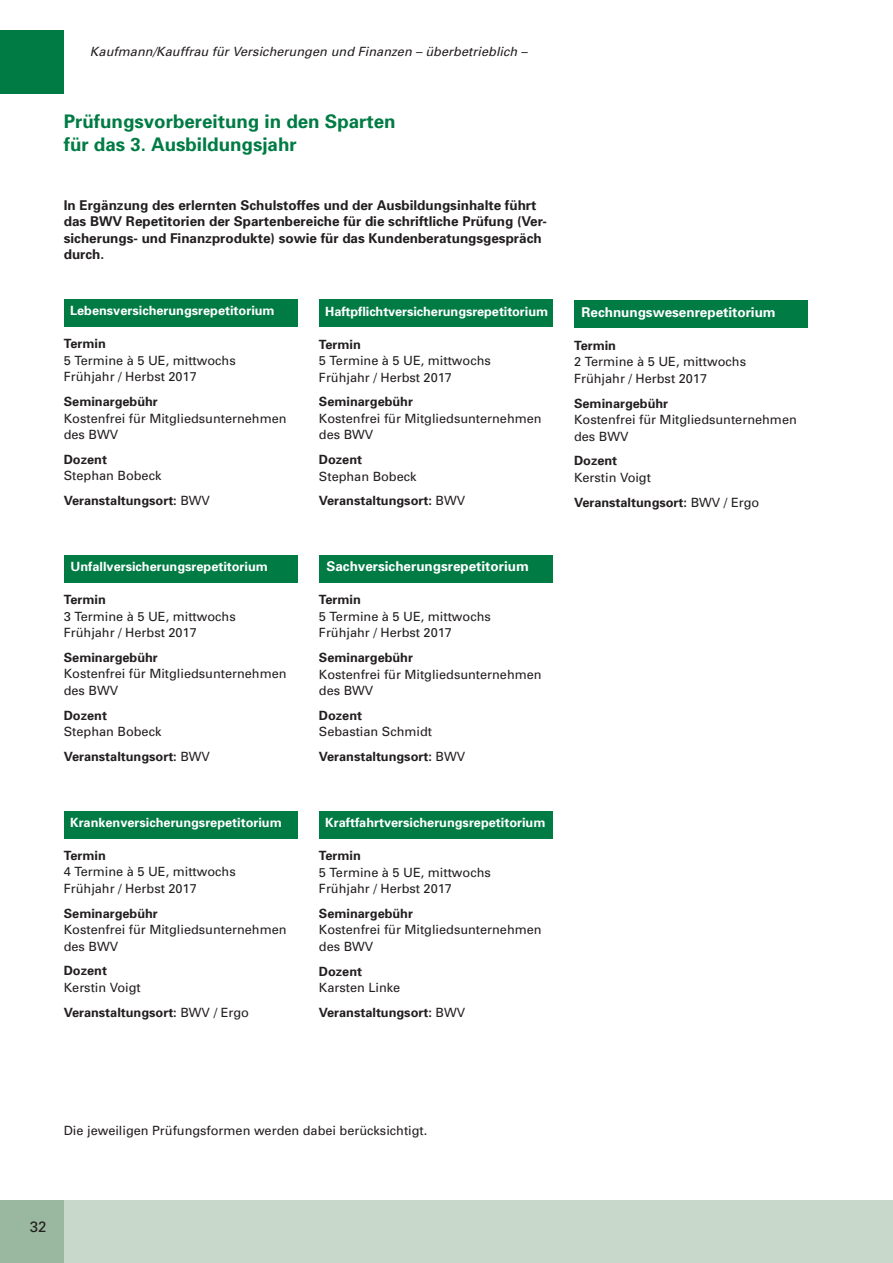
<style>
.page{position:relative;width:893px;height:1263px;background:#fff}
.page>*{position:absolute;margin:0;border:0;box-sizing:border-box;transform-origin:0 0}
.t1{font:700 18.75px/22.5px "Univers";color:#007b44}
.t2{font:15px "Univers";color:#231f20}
.t3{font:700 13.5px/16.5px "Univers";color:#231f20}
.t4{font:700 13.5px "Univers";color:#fff}
.t5{font:12.75px/16.5px "Univers";color:#231f20}
.t6{font:700 12.75px/24.8px "Univers";color:#231f20}
.t7{font:700 12.75px "Univers";color:#fff}
.t8{font:italic 12.75px "Univers";letter-spacing:.005em;color:#231f20}
.s1{font-weight:400}
.s2{font-weight:700}
</style>
<div class="page">
<div style="left:319px;top:299px;width:234px;height:28px;background:#007b44"></div>
<div style="left:64px;top:811px;width:234px;height:27px;background:#007b44"></div>
<div style="left:1px;top:1200px;width:892px;height:63px;background:#c8d8ca"></div>
<div style="left:0;top:1200px;width:64px;height:63px;background:#99b89f"></div>
<div style="left:0;top:30px;width:64px;height:64px;background:#007b44"></div>
<div style="left:64px;top:299px;width:234px;height:28px;background:#007b44"></div>
<div style="left:64px;top:555px;width:234px;height:28px;background:#007b44"></div>
<div style="left:319px;top:555px;width:234px;height:28px;background:#007b44"></div>
<div style="left:319px;top:811px;width:234px;height:27px;background:#007b44"></div>
<div style="left:574px;top:300px;width:234px;height:27px;background:#007b44"></div>
<p class="t8" style="left:90px;top:47px;width:439px">Kaufmann/Kauffrau für Versicherungen und Finanzen – überbetrieblich –</p>
<h1 class="t1" style="left:64px;top:112px;width:333px">Prüfungsvorbereitung in den Sparten für das 3. Ausbildungsjahr</h1>
<p class="t3" style="left:64px;top:198px;width:485px">In Ergänzung des erlernten Schulstoffes und der Ausbildungsinhalte führt das BWV Repetitorien der Spartenbereiche für die schriftliche Prüfung (Ver&shy;sicherungs- und Finanzprodukte) sowie für das Kundenberatungsgespräch durch.</p>
<p class="t7" style="left:70px;top:306px;width:206px">Lebensversicherungsrepetitorium</p>
<p class="t6" style="left:64px;top:333px;width:43px">Termin</p>
<p class="t5" style="left:64px;top:353px;width:173px">5 Termine à 5 UE, mittwochs<br>Frühjahr / Herbst 2017</p>
<p class="t6" style="left:64px;top:390px;width:96px">Seminargebühr</p>
<p class="t5" style="left:64px;top:411px;width:224px">Kostenfrei für Mitgliedsunternehmen des BWV</p>
<p class="t6" style="left:64px;top:448px;width:45px">Dozent</p>
<p class="t6" style="left:64px;top:465px;width:148px"><span class="s1">Stephan Bobeck<br></span>Veranstaltungsort: <span class="s1">BWV</span></p>
<p class="t7" style="left:71px;top:562px;width:199px">Unfallversicherungsrepetitorium</p>
<p class="t6" style="left:64px;top:588px;width:43px">Termin</p>
<p class="t5" style="left:64px;top:609px;width:173px">3 Termine à 5 UE, mittwochs<br>Frühjahr / Herbst 2017</p>
<p class="t6" style="left:64px;top:646px;width:96px">Seminargebühr</p>
<p class="t5" style="left:64px;top:667px;width:224px">Kostenfrei für Mitgliedsunternehmen des BWV</p>
<p class="t6" style="left:64px;top:704px;width:45px">Dozent</p>
<p class="t6" style="left:64px;top:720px;width:148px"><span class="s1">Stephan Bobeck<br></span>Veranstaltungsort: <span class="s1">BWV</span></p>
<p class="t7" style="left:70px;top:818px;width:213px">Krankenversicherungsrepetitorium</p>
<p class="t6" style="left:64px;top:844px;width:43px">Termin</p>
<p class="t5" style="left:64px;top:865px;width:173px">4 Termine à 5 UE, mittwochs<br>Frühjahr / Herbst 2017</p>
<p class="t6" style="left:64px;top:902px;width:96px">Seminargebühr</p>
<p class="t5" style="left:64px;top:922px;width:224px">Kostenfrei für Mitgliedsunternehmen des BWV</p>
<p class="t6" style="left:64px;top:960px;width:45px">Dozent</p>
<p class="t5" style="left:64px;top:976px;width:187px;line-height:24.8px">Kerstin Voigt<br><span class="s2">Veranstaltungsort:</span> BWV / Ergo</p>
<p class="t7" style="left:325px;top:306px;width:224px">Haftpflichtversicherungsrepetitorium</p>
<p class="t6" style="left:319px;top:333px;width:43px">Termin</p>
<p class="t5" style="left:319px;top:353px;width:173px">5 Termine à 5 UE, mittwochs<br>Frühjahr / Herbst 2017</p>
<p class="t6" style="left:319px;top:390px;width:96px">Seminargebühr</p>
<p class="t5" style="left:319px;top:411px;width:224px">Kostenfrei für Mitgliedsunternehmen des BWV</p>
<p class="t6" style="left:319px;top:448px;width:45px">Dozent</p>
<p class="t6" style="left:319px;top:465px;width:148px"><span class="s1">Stephan Bobeck<br></span>Veranstaltungsort: <span class="s1">BWV</span></p>
<p class="t4" style="left:326px;top:562px;width:204px">Sachversicherungsrepetitorium</p>
<p class="t6" style="left:319px;top:589px;width:43px">Termin</p>
<p class="t5" style="left:319px;top:609px;width:173px">5 Termine à 5 UE, mittwochs<br>Frühjahr / Herbst 2017</p>
<p class="t6" style="left:319px;top:646px;width:96px">Seminargebühr</p>
<p class="t5" style="left:319px;top:667px;width:224px">Kostenfrei für Mitgliedsunternehmen des BWV</p>
<p class="t6" style="left:319px;top:704px;width:45px">Dozent</p>
<p class="t5" style="left:319px;top:721px;width:148px;line-height:24.8px">Sebastian Schmidt<br><span class="s2">Veranstaltungsort:</span> BWV</p>
<p class="t7" style="left:325px;top:818px;width:222px">Kraftfahrtversicherungsrepetitorium</p>
<p class="t6" style="left:319px;top:844px;width:43px">Termin</p>
<p class="t5" style="left:319px;top:865px;width:173px">5 Termine à 5 UE, mittwochs<br>Frühjahr / Herbst 2017</p>
<p class="t6" style="left:319px;top:902px;width:96px">Seminargebühr</p>
<p class="t5" style="left:319px;top:923px;width:224px">Kostenfrei für Mitgliedsunternehmen des BWV</p>
<p class="t6" style="left:319px;top:960px;width:45px">Dozent</p>
<p class="t6" style="left:319px;top:976px;width:148px"><span class="s1">Karsten Linke<br></span>Veranstaltungsort: <span class="s1">BWV</span></p>
<p class="t4" style="left:582px;top:307px;width:196px">Rechnungswesenrepetitorium</p>
<p class="t6" style="left:574px;top:334px;width:43px">Termin</p>
<p class="t5" style="left:574px;top:355px;width:173px">2 Termine à 5 UE, mittwochs<br>Frühjahr / Herbst 2017</p>
<p class="t6" style="left:574px;top:392px;width:96px">Seminargebühr</p>
<p class="t5" style="left:574px;top:412px;width:224px">Kostenfrei für Mitgliedsunternehmen des BWV</p>
<p class="t6" style="left:574px;top:450px;width:45px">Dozent</p>
<p class="t5" style="left:574px;top:466px;width:187px;line-height:24.8px">Kerstin Voigt<br><span class="s2">Veranstaltungsort:</span> BWV / Ergo</p>
<p class="t5" style="left:64px;top:1123px;width:365px">Die jeweiligen Prüfungsformen werden dabei berücksichtigt.</p>
<p class="t2" style="left:30px;top:1221px;width:18px">32</p>
</div>
